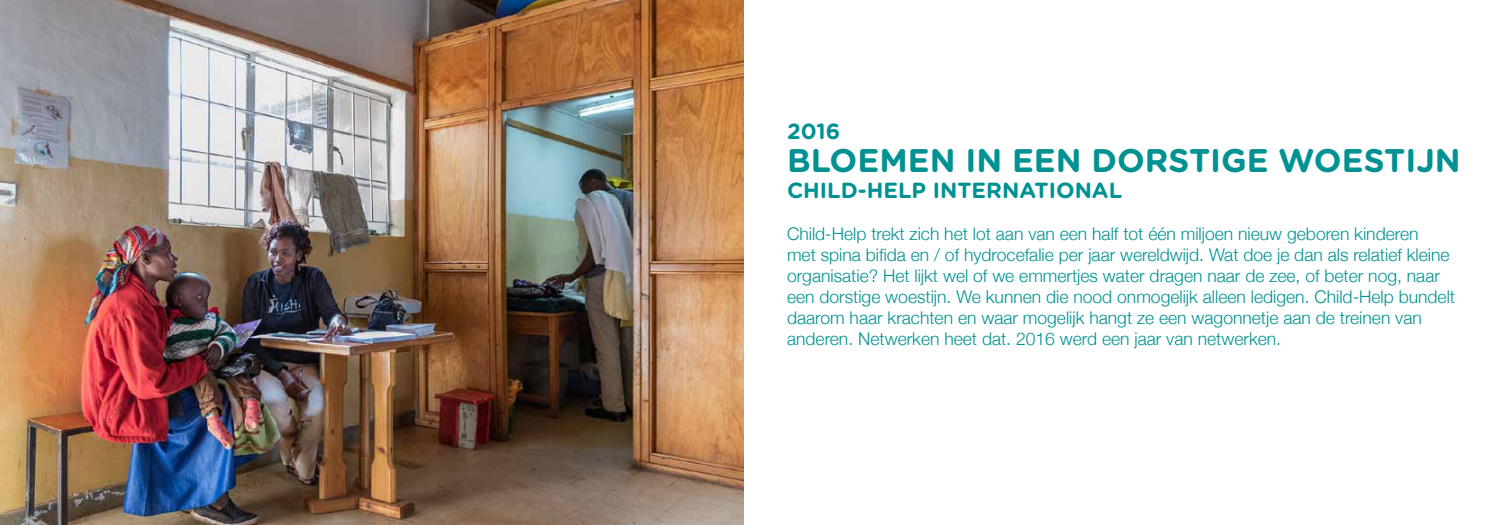
<style>
.page{position:relative;width:1489px;height:525px;background:#fff}
.page>*{position:absolute;margin:0;border:0;box-sizing:border-box;transform-origin:0 0}
.t1{font:700 32.75px "Gotham Rounded";color:#009192}
.t2{font:700 21.88px "Gotham Rounded";color:#009192}
.t3{font:300 17.5px/21px "Helvetica Neue";color:#009192}
</style>
<div class="page">
<img style="left:0;top:0;width:743px;height:524px">
<p class="t2" style="left:787px;top:115px;width:55px">2016</p>
<h1 class="t1" style="left:787px;top:136px;width:675px">BLOEMEN IN EEN DORSTIGE WOESTIJN</h1>
<p class="t2" style="left:787px;top:174px;width:337px">CHILD-HELP INTERNATIONAL</p>
<p class="t3" style="left:787px;top:222px;width:669px">Child-Help trekt zich het lot aan van een half tot één miljoen nieuw geboren kinderen<br>met spina bifida en / of hydrocefalie per jaar wereldwijd. Wat doe je dan als relatief kleine organisatie? Het lijkt wel of we emmertjes water dragen naar de zee, of beter nog, naar een dorstige woestijn. We kunnen die nood onmogelijk alleen ledigen. Child-Help bundelt daarom haar krachten en waar mogelijk hangt ze een wagonnetje aan de treinen van anderen. Netwerken heet dat. 2016 werd een jaar van netwerken.</p>
</div>
